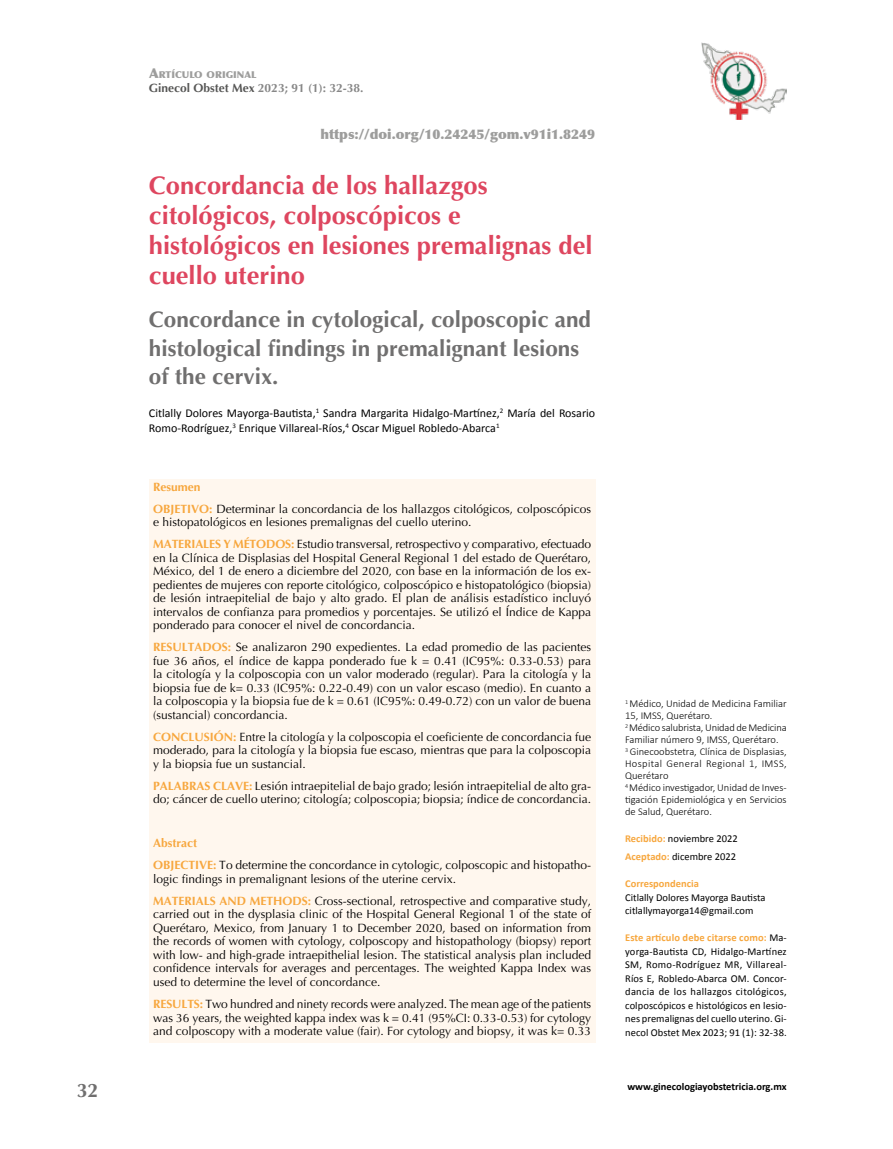
<style>
.page{position:relative;width:893px;height:1149px;background:#fff}
.page>*{position:absolute;margin:0;border:0;box-sizing:border-box;transform-origin:0 0}
.t1{font:700 25.5px/30px "Optima";color:#de465f}
.t2{font:700 22.5px/28.5px "Optima";color:#706f6f}
.t3{font:700 19.5px "Optima";color:#706f6f}
.t4{font:900 13.5px "Optima";color:#9d9d9c}
.t5{font:12px/13.5px "Optima";color:#000}
.t6{font:12px/15px "Calibri";color:#000}
.t7{font:700 12px "Optima";color:#878787}
.t8{font:10.5px/13.5px "Calibri";color:#000}
.t9{font:300 10.5px/12px "Calibri";color:#000}
.t10{font:700 10.5px "Calibri";color:#000}
.t11{font:700 10.5px "Calibri";color:#f7a73e}
.t12{font:900 9.45px "Optima";color:#9d9d9c}
.s1{font-size:13.5px}
.s2{color:#575756}
.s3{font-weight:700;color:#f7a73e}
</style>
<div class="page">
<img style="left:702px;top:43px;width:85px;height:76px">
<div style="left:149px;top:479px;width:446px;height:563px;background:#fff7ee"></div>
<p class="t12" style="left:149px;top:69px;width:109px"><span class="s1">A</span>RTÍCULO ORIGINAL</p>
<p class="t7" style="left:149px;top:81px;width:216px"><span class="s2">Ginecol Obstet Mex</span> 2023; 91 (1): 32-38.</p>
<p class="t4" style="left:321px;top:126px;width:276px">https://doi.org/10.24245/gom.v91i1.8249</p>
<h1 class="t1" style="left:149px;top:170px;width:445px">Concordancia de los hallazgos citológicos, colposcópicos e histológicos en lesiones premalignas del cuello uterino</h1>
<h2 class="t2" style="left:149px;top:305px;width:444px">Concordance in cytological, colposcopic and histological findings in premalignant lesions of the cervix.</h2>
<p class="t6" style="left:149px;top:404px;width:448px">Citlally Dolores Mayorga-Bautista,<sup>1</sup> Sandra Margarita Hidalgo-Martínez,<sup>2</sup> María del Rosario<br>Romo-Rodríguez,<sup>3</sup> Enrique Villareal-Ríos,<sup>4</sup> Oscar Miguel Robledo-Abarca<sup>1</sup></p>
<p class="t5" style="left:153px;top:475px;width:439px;line-height:22px"><span class="s3">Resumen<br>OBJETIVO:</span> Determinar la concordancia de los hallazgos citológicos, colposcópicos</p>
<p class="t5" style="left:153px;top:511px;width:439px;line-height:22px">e histopatológicos en lesiones premalignas del cuello uterino.<br><span class="s3">MATERIALES Y MÉTODOS:</span> Estudio transversal, retrospectivo y comparativo, efectuado</p>
<p class="t5" style="left:153px;top:550px;width:439px;text-align:justify">en la Clínica de Displasias del Hospital General Regional 1 del estado de Querétaro, México, del 1 de enero a diciembre del 2020, con base en la información de los ex&shy;pedientes de mujeres con reporte citológico, colposcópico e histopatológico (biopsia) de lesión intraepitelial de bajo y alto grado. El plan de análisis estadístico incluyó intervalos de confianza para promedios y porcentajes. Se utilizó el Índice de Kappa ponderado para conocer el nivel de concordancia.</p>
<p class="t5" style="left:153px;top:640px;width:439px;text-align:justify"><span class="s3">RESULTADOS:</span> Se analizaron 290 expedientes. La edad promedio de las pacientes fue 36 años, el índice de kappa ponderado fue k = 0.41 (IC95%: 0.33-0.53) para la citología y la colposcopia con un valor moderado (regular). Para la citología y la biopsia fue de k= 0.33 (IC95%: 0.22-0.49) con un valor escaso (medio). En cuanto a la colposcopia y la biopsia fue de k = 0.61 (IC95%: 0.49-0.72) con un valor de buena (sustancial) concordancia.</p>
<p class="t5" style="left:153px;top:729px;width:439px;text-align:justify"><span class="s3">CONCLUSIÓN:</span> Entre la citología y la colposcopia el coeficiente de concordancia fue moderado, para la citología y la biopsia fue escaso, mientras que para la colposcopia y la biopsia fue un sustancial.</p>
<p class="t5" style="left:153px;top:778px;width:439px"><span class="s3">PALABRAS CLAVE:</span> Lesión intraepitelial de bajo grado; lesión intraepitelial de alto gra&shy;do; cáncer de cuello uterino; citología; colposcopia; biopsia; índice de concordancia.</p>
<p class="t5" style="left:153px;top:832px;width:439px;line-height:22px"><span class="s3">Abstract<br>OBJECTIVE:</span> To determine the concordance in cytologic, colposcopic and histopatho-</p>
<p class="t5" style="left:153px;top:867px;width:439px;line-height:22px">logic findings in premalignant lesions of the uterine cervix.<br><span class="s3">MATERIALS AND METHODS:</span> Cross-sectional, retrospective and comparative study,</p>
<p class="t5" style="left:153px;top:907px;width:439px;text-align:justify">carried out in the dysplasia clinic of the Hospital General Regional 1 of the state of Querétaro, Mexico, from January 1 to December 2020, based on information from the records of women with cytology, colposcopy and histopathology (biopsy) report with low- and high-grade intraepithelial lesion. The statistical analysis plan included confidence intervals for averages and percentages. The weighted Kappa Index was used to determine the level of concordance.</p>
<p class="t5" style="left:153px;top:997px;width:440px;text-align:justify"><span class="s3">RESULTS:</span> Two hundred and ninety records were analyzed. The mean age of the patients was 36 years, the weighted kappa index was k = 0.41 (95%CI: 0.33-0.53) for cytology and colposcopy with a moderate value (fair). For cytology and biopsy, it was k= 0.33</p>
<p class="t9" style="left:625px;top:697px;width:163px"><sup>1</sup> Médico, Unidad de Medicina Familiar<br>15, IMSS, Querétaro.<br><sup>2</sup> Médico salubrista, Unidad de Medicina<br>Familiar número 9, IMSS, Querétaro.<br><sup>3</sup> Ginecoobstetra, Clínica de Displasias,<br>Hospital General Regional 1, IMSS,<br>Querétaro<br><sup>4</sup> Médico investigador, Unidad de Inves&shy;tigación Epidemiológica y en Servicios de Salud, Querétaro.</p>
<p class="t8" style="left:625px;top:828px;width:114px;line-height:18px"><span class="s3">Recibido:</span> noviembre 2022<br><span class="s3">Aceptado:</span> dicembre 2022</p>
<p class="t11" style="left:625px;top:876px;width:75px">Correspondencia</p>
<p class="t8" style="left:625px;top:889px;width:142px">Citlally Dolores Mayorga Bautista citlallymayorga14@gmail.com</p>
<p class="t8" style="left:625px;top:930px;width:163px;text-align:justify"><span class="s3">Este artículo debe citarse como:</span> Ma&shy;yorga-Bautista CD, Hidalgo-Martínez SM, Romo-Rodríguez MR, Villareal-Ríos E, Robledo-Abarca OM. Concor&shy;dancia de los hallazgos citológicos, colposcópicos e histológicos en lesio&shy;nes premalignas del cuello uterino. Gi&shy;necol Obstet Mex 2023; 91 (1): 32-38.</p>
<h3 class="t3" style="left:77px;top:1079px;width:23px">32</h3>
<p class="t10" style="left:627px;top:1079px;width:161px">www.ginecologiayobstetricia.org.mx</p>
</div>
